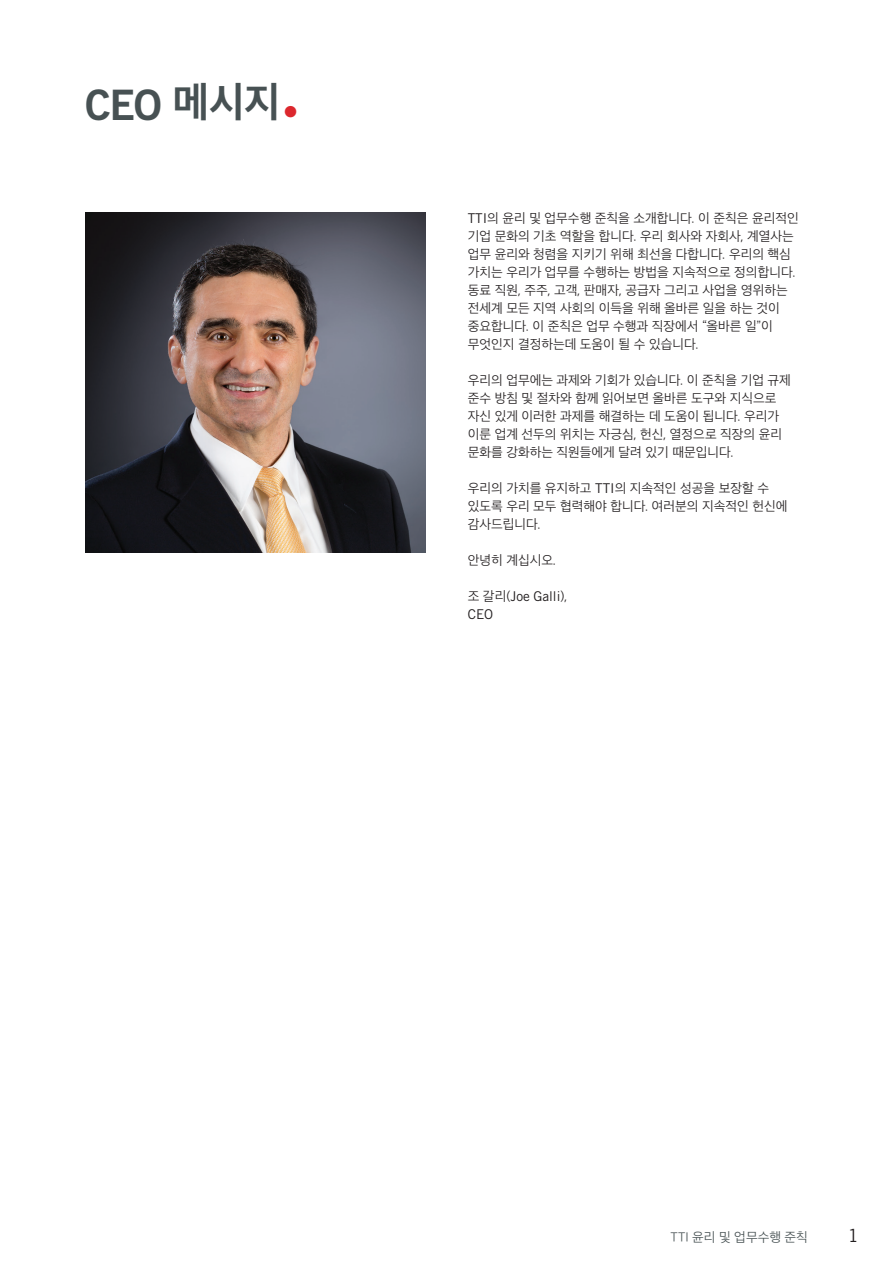
<style>
.page{position:relative;width:893px;height:1263px;background:#fff}
.page>*{position:absolute;margin:0;border:0;box-sizing:border-box;transform-origin:0 0}
.t1{font:42px "Trade Gothic LT Pro Bd 2";color:#475153}
.t2{font:18px "Trade Gothic LT Std";color:#231f20}
.t3{font:300 13.5px/18px "Apple SD Gothic Neo";color:#231f20}
.t4{font:13.5px "Trade Gothic LT Pro";color:#231f20}
.t5{font:300 13.5px "Apple SD Gothic Neo";color:#475153}
.s1{font-family:"Apple SD Gothic Neo";font-weight:700}
.s2{font-family:"Trade Gothic LT Std Bd 2";font-size:31.5px;color:#dc272d}
.s3{font-family:"Trade Gothic LT Pro";font-weight:400}
.s4{font-family:"Apple SD Gothic Neo";font-weight:300}
</style>
<div class="page">
<img style="left:85px;top:213px;width:340px;height:340px">
<p class="t1" style="left:85px;top:79px;width:215px">CEO <span class="s1">메시지</span><span class="s2">•</span></p>
<p class="t3" style="left:468px;top:210px;width:333px"><span class="s3">TTI</span>의 윤리 및 업무수행 준칙을 소개합니다. 이 준칙은 윤리적인 기업 문화의 기초 역할을 합니다. 우리 회사와 자회사, 계열사는 업무 윤리와 청렴을 지키기 위해 최선을 다합니다. 우리의 핵심 가치는 우리가 업무를 수행하는 방법을 지속적으로 정의합니다. 동료 직원, 주주, 고객, 판매자, 공급자 그리고 사업을 영위하는 전세계 모든 지역 사회의 이득을 위해 올바른 일을 하는 것이 중요합니다. 이 준칙은 업무 수행과 직장에서 “올바른 일”이 무엇인지 결정하는데 도움이 될 수 있습니다.</p>
<p class="t3" style="left:468px;top:372px;width:325px">우리의 업무에는 과제와 기회가 있습니다. 이 준칙을 기업 규제 준수 방침 및 절차와 함께 읽어보면 올바른 도구와 지식으로 자신 있게 이러한 과제를 해결하는 데 도움이 됩니다. 우리가 이룬 업계 선두의 위치는 자긍심, 헌신, 열정으로 직장의 윤리 문화를 강화하는 직원들에게 달려 있기 때문입니다.</p>
<p class="t3" style="left:468px;top:480px;width:321px">우리의 가치를 유지하고 <span class="s3">TTI</span>의 지속적인 성공을 보장할 수 있도록 우리 모두 협력해야 합니다. 여러분의 지속적인 헌신에 감사드립니다.</p>
<p class="t3" style="left:468px;top:552px;width:90px">안녕히 계십시오.</p>
<p class="t4" style="left:468px;top:588px;width:101px"><span class="s4">조 갈리(</span>Joe Galli<span class="s4">),</span></p>
<p class="t4" style="left:468px;top:606px;width:27px">CEO</p>
<p class="t5" style="left:670px;top:1229px;width:139px">TTI 윤리 및 업무수행 준칙</p>
<h2 class="t2" style="left:848px;top:1224px;width:12px">1</h2>
</div>
